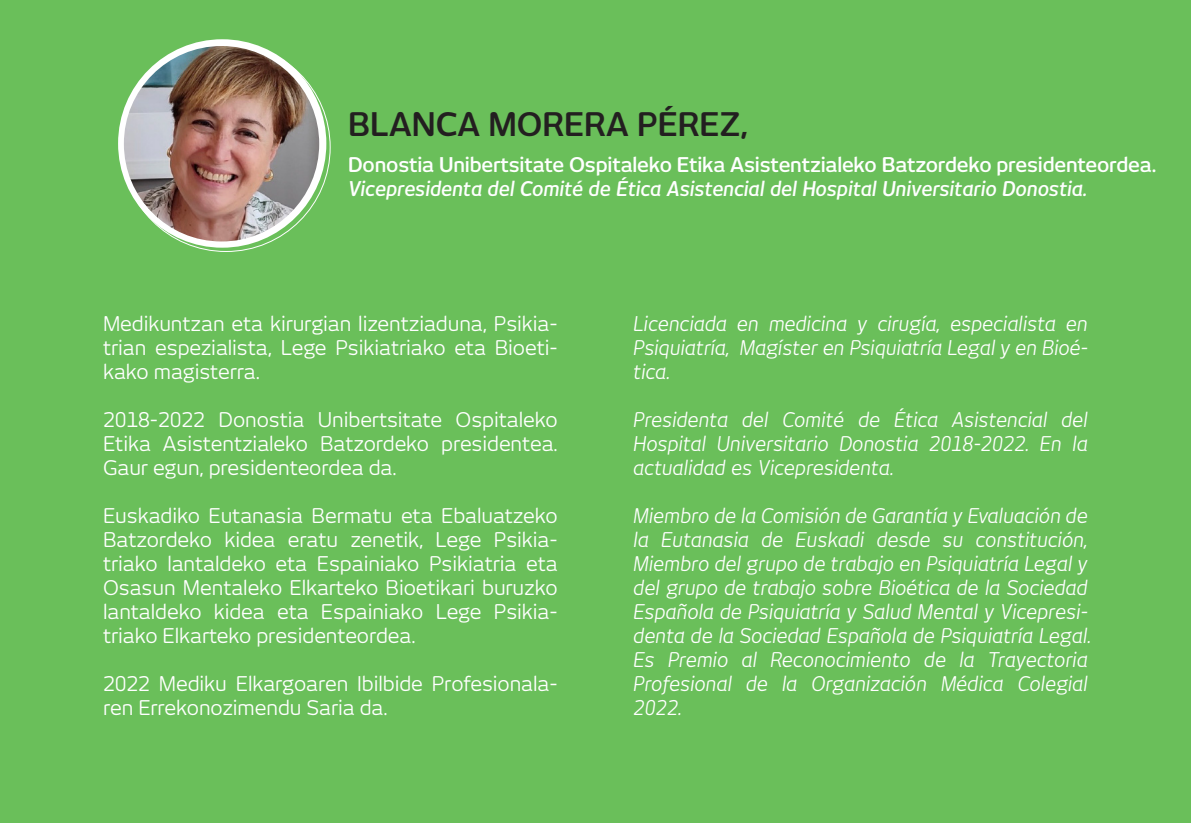
<style>
.page{position:relative;width:1191px;height:823px;background:#fff}
.page>*{position:absolute;margin:0;border:0;box-sizing:border-box;transform-origin:0 0}
.t1{font:600 32px "New June";color:#231f20}
.t2{font:italic 20px/24px "New June";letter-spacing:-.015em;color:#fff;text-align:justify}
.t3{font:20px/24px "New June";letter-spacing:-.005em;color:#fff;text-align:justify}
.t4{font:600 20px "New June";letter-spacing:-.01em;color:#fff}
.t5{font:italic 600 20px "New June";letter-spacing:-.01em;color:#fff}
</style>
<div class="page">
<div style="left:0;top:0;width:1191px;height:822px;background:#6abf5a"></div>
<div style="left:118px;top:39px;width:208px;height:208px;background:#fff;border-radius:50%"></div>
<img style="left:124px;top:46px;width:195px;height:195px;border-radius:98px">
<h1 class="t1" style="left:348px;top:105px;width:401px">BLANCA MORERA PÉREZ,</h1>
<p class="t4" style="left:348px;top:153px;width:809px">Donostia Unibertsitate Ospitaleko Etika Asistentzialeko Batzordeko presidenteordea.</p>
<p class="t5" style="left:348px;top:177px;width:740px">Vicepresidenta del Comité de Ética Asistencial del Hospital Universitario Donostia.</p>
<p class="t3" style="left:103px;top:311px;width:456px">Medikuntzan eta kirurgian lizentziaduna, Psikia&shy;trian espezialista, Lege Psikiatriako eta Bioeti&shy;kako magisterra.</p>
<p class="t3" style="left:103px;top:407px;width:456px">2018-2022 Donostia Unibertsitate Ospitaleko Etika Asistentzialeko Batzordeko presidentea.<br>Gaur egun, presidenteordea da.</p>
<p class="t3" style="left:103px;top:503px;width:456px">Euskadiko Eutanasia Bermatu eta Ebaluatzeko Batzordeko kidea eratu zenetik, Lege Psikia&shy;triako lantaldeko eta Espainiako Psikiatria eta Osasun Mentaleko Elkarteko Bioetikari buruzko lantaldeko kidea eta Espainiako Lege Psikia&shy;triako Elkarteko presidenteordea.</p>
<p class="t3" style="left:103px;top:671px;width:456px">2022 Mediku Elkargoaren Ibilbide Profesionala&shy;ren Errekonozimendu Saria da.</p>
<p class="t2" style="left:633px;top:311px;width:456px">Licenciada en medicina y cirugía, especialista en Psiquiatría, Magíster en Psiquiatría Legal y en Bioé&shy;tica.</p>
<p class="t2" style="left:633px;top:407px;width:456px">Presidenta del Comité de Ética Asistencial del Hospital Universitario Donostia 2018-2022. En la actualidad es Vicepresidenta.</p>
<p class="t2" style="left:633px;top:503px;width:459px;text-align:left">Miembro de la Comisión de Garantía y Evaluación de la Eutanasia de Euskadi desde su constitución, Miembro del grupo de trabajo en Psiquiatría Legal y del grupo de trabajo sobre Bioética de la Sociedad Española de Psiquiatría y Salud Mental y Vicepresi&shy;denta de la Sociedad Española de Psiquiatría Legal.<br>Es Premio al Reconocimiento de la Trayectoria Profesional de la Organización Médica Colegial 2022.</p>
</div>
